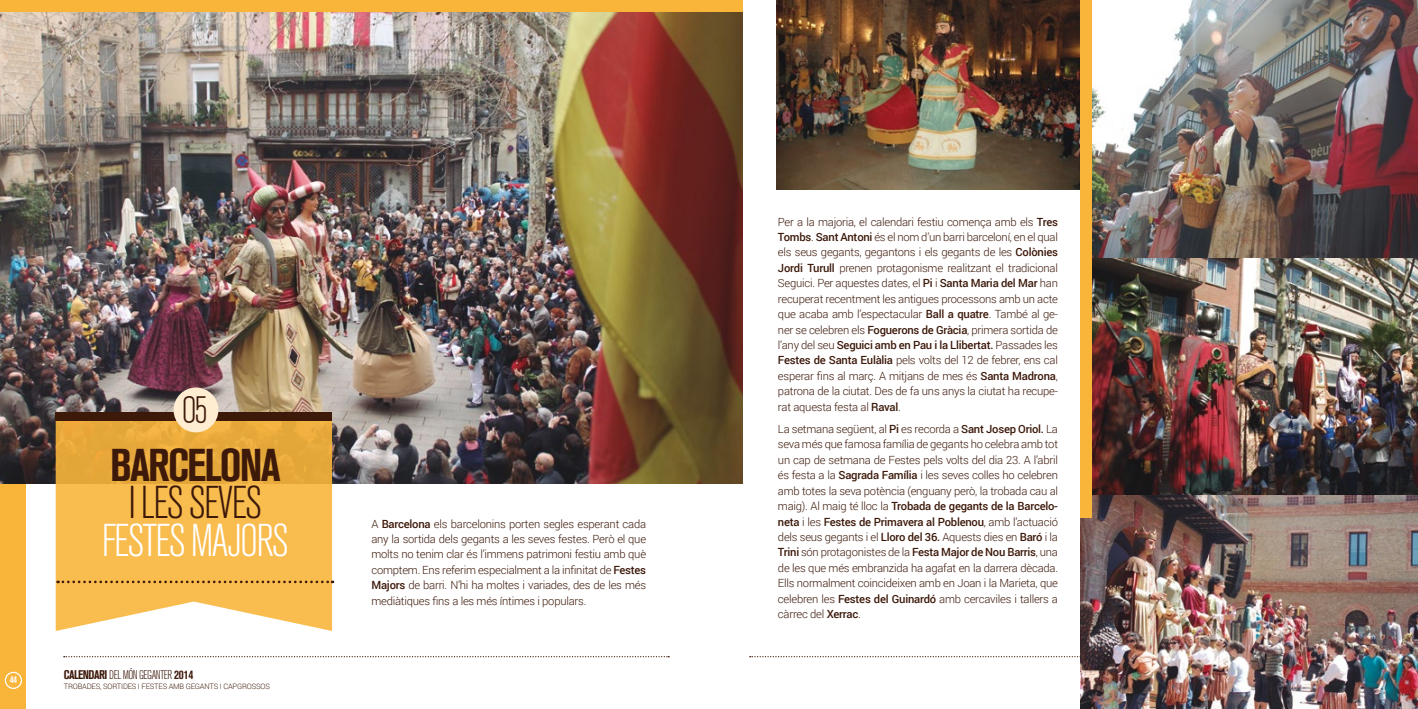
<style>
.page{position:relative;width:1418px;height:709px;background:#fff}
.page>*{position:absolute;margin:0;border:0;box-sizing:border-box;transform-origin:0 0}
.t1{font:300 condensed 45.62px "Akzidenz Grotesk BQ";letter-spacing:-.04em;color:#fff}
.t2{font:700 condensed 45.62px "Akzidenz Grotesk BQ";letter-spacing:-.04em;color:#3d190a}
.t3{font:300 condensed 45.62px "Akzidenz Grotesk BQ";letter-spacing:-.04em;color:#3d190a}
.t4{font:300 condensed 38px "Akzidenz Grotesk BQ";color:#3d190a}
.t5{font:300 condensed 12.5px "Akzidenz Grotesk BQ";letter-spacing:-.04em;color:#3d190a}
.t6{font:300 11.25px/15.4px "Roboto";letter-spacing:-.02em;color:#3d190a;text-align:justify}
.t7{font:700 condensed 10px "Akzidenz Grotesk BQ";color:#fff}
.t8{font:300 7.5px "Roboto";letter-spacing:-.02em;color:#3d190a}
.s1{font-weight:700}
.s2{font-weight:500}
</style>
<div class="page">
<div style="left:0;top:0;width:26px;height:709px;background:#f9b53a"></div>
<svg style="left:64px;top:656px;width:605px;height:1px"></svg>
<svg style="left:749px;top:656px;width:331px;height:1px"></svg>
<div style="left:5px;top:671px;width:17px;height:18px;border:1px solid #fff;border-radius:50%"></div>
<img style="left:0;top:11px;width:742px;height:473px">
<svg style="left:56px;top:421px;width:276px;height:210px;fill:#f9bc4e"></svg>
<svg style="left:58px;top:580px;width:275px;height:3px"></svg>
<div style="left:55px;top:412px;width:277px;height:9px;background:#3d190a"></div>
<div style="left:173px;top:387px;width:45px;height:45px;background:#ffedd2;border-radius:50%"></div>
<img style="left:776px;top:0;width:304px;height:189px">
<img style="left:1092px;top:0;width:325px;height:495px">
<img style="left:1080px;top:495px;width:337px;height:214px">
<div style="left:0;top:0;width:742px;height:11px;background:#f9b53a"></div>
<div style="left:1080px;top:0;width:12px;height:518px;background:#f9b53a"></div>
<p class="t7" style="left:10px;top:674px;width:9px">44</p>
<h2 class="t4" style="left:183px;top:389px;width:27px">05</h2>
<h1 class="t2" style="left:110px;top:438px;width:172px">BARCELONA</h1>
<h1 class="t3" style="left:128px;top:478px;width:135px">I LES SEVES</h1>
<h1 class="t1" style="left:102px;top:515px;width:188px">FESTES MAJORS</h1>
<p class="t5" style="left:64px;top:668px;width:131px"><span class="s1">CALENDARI</span> DEL MÓN GEGANTER <span class="s1">2014</span></p>
<p class="t8" style="left:64px;top:681px;width:207px">TROBADES, SORTIDES I FESTES AMB GEGANTS I CAPGROSSOS</p>
<p class="t6" style="left:371px;top:515px;width:276px">A <span class="s2">Barcelona</span> els barcelonins porten segles esperant cada any la sortida dels gegants a les seves festes. Però el que molts no tenim clar és l’immens patrimoni festiu amb què comptem. Ens referim especialment a la infinitat de <span class="s2">Festes Majors</span> de barri. N’hi ha moltes i variades, des de les més mediàtiques fins a les més íntimes i populars.</p>
<p class="t6" style="left:778px;top:213px;width:281px">Per a la majoria, el calendari festiu comença amb els <span class="s2">Tres Tombs</span>. <span class="s2">Sant Antoni</span> és el nom d’un barri barceloní, en el qual els seus gegants, gegantons i els gegants de les <span class="s2">Colònies Jordi Turull</span> prenen protagonisme realitzant el tradicional Seguici. Per aquestes dates, el <span class="s2">Pi</span> i <span class="s2">Santa Maria del Mar</span> han recuperat recentment les antigues processons amb un acte que acaba amb l’espectacular <span class="s2">Ball a quatre</span>. També al ge&shy;ner se celebren els <span class="s2">Foguerons de Gràcia</span>, primera sortida de l’any del seu <span class="s2">Seguici amb en Pau i la Llibertat.</span> Passades les <span class="s2">Festes de Santa Eulàlia</span> pels volts del 12 de febrer, ens cal esperar fins al març. A mitjans de mes és <span class="s2">Santa Madrona</span>, patrona de la ciutat. Des de fa uns anys la ciutat ha recupe&shy;rat aquesta festa al <span class="s2">Raval</span>.</p>
<p class="t6" style="left:778px;top:421px;width:281px">La setmana següent, al <span class="s2">Pi</span> es recorda a <span class="s2">Sant Josep Oriol.</span> La seva més que famosa família de gegants ho celebra amb tot un cap de setmana de Festes pels volts del dia 23. A l’abril és festa a la <span class="s2">Sagrada Família</span> i les seves colles ho celebren amb totes la seva potència (enguany però, la trobada cau al maig). Al maig té lloc la <span class="s2">Trobada de gegants de la Barcelo&shy;neta</span> i les <span class="s2">Festes de Primavera al Poblenou</span>, amb l’actuació dels seus gegants i el <span class="s2">Lloro del 36.</span> Aquests dies en <span class="s2">Baró</span> i la <span class="s2">Trini</span> són protagonistes de la <span class="s2">Festa Major de Nou Barris</span>, una de les que més embranzida ha agafat en la darrera dècada.<br>Ells normalment coincideixen amb en Joan i la Marieta, que celebren les <span class="s2">Festes del Guinardó</span> amb cercaviles i tallers a càrrec del <span class="s2">Xerrac</span>.</p>
</div>
